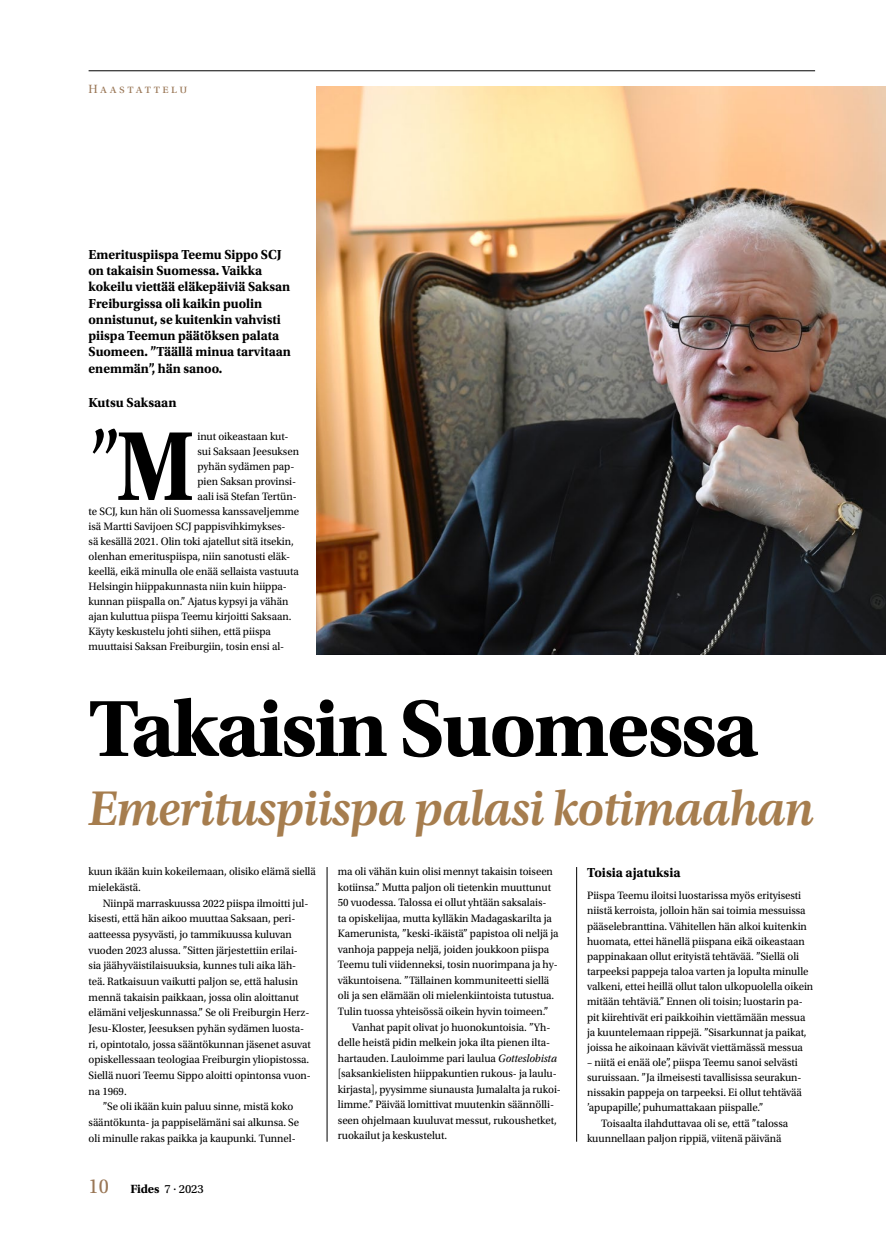
<style>
.page{position:relative;width:886px;height:1241px;background:#fff}
.page>*{position:absolute;margin:0;border:0;box-sizing:border-box;transform-origin:0 0}
.t1{font:91.62px "Utopia Std";color:#000;scale:.87 1}
.t2{font:700 83.75px "Utopia Std";letter-spacing:-.03em;color:#000}
.t3{font:italic 600 51.25px "Utopia Std";letter-spacing:-.02em;color:#a67d4e}
.t4{font:700 13.75px/16.2px "Utopia Std";letter-spacing:-.005em;color:#000}
.t5{font:12.5px "Utopia Std Capt";color:#000}
.t6{font:12.5px "Utopia Std Subh";letter-spacing:.2em;color:#997655}
.t7{font:11.25px/15.1px "Utopia Std";letter-spacing:-.005em;color:#000}
.s1{font-weight:700;font-size:103.12px}
.s2{font-family:"Utopia Std";font-size:21.25px;color:#997655}
.s3{font-family:"Utopia Std";font-weight:700}
.s4{font-style:italic}
</style>
<div class="page">
<hr style="left:89px;top:71px;width:726px;height:1px;background:#000">
<hr style="left:327px;top:866px;width:1px;height:275px;background:#000">
<hr style="left:576px;top:866px;width:1px;height:275px;background:#000">
<img style="left:317px;top:87px;width:569px;height:567px">
<p class="t6" style="left:89px;top:82px;width:100px">Haastattelu</p>
<p class="t4" style="left:89px;top:246px;width:204px">Emerituspiispa Teemu Sippo SCJ on takaisin Suomessa. Vaikka kokeilu viettää eläkepäiviä Saksan<br>Freiburgissa oli kaikin puolin onnistunut, se kuitenkin vahvisti piispa Teemun päätöksen palata<br>Suomeen. ”Täällä minua tarvitaan enemmän”, hän sanoo.</p>
<p class="t4" style="left:89px;top:394px;width:89px">Kutsu Saksaan</p>
<h1 class="t1" style="left:89px;top:415px;width:123px">”<span class="s1">M</span></h1>
<p class="t7" style="left:197px;top:429px;width:93px">inut oikeastaan kut-</p>
<p class="t7" style="left:197px;top:444px;width:103px">sui Saksaan Jeesuksen</p>
<p class="t7" style="left:197px;top:459px;width:98px">pyhän sydämen pap-</p>
<p class="t7" style="left:197px;top:474px;width:100px">pien Saksan provinsi-</p>
<p class="t7" style="left:197px;top:489px;width:101px">aali isä Stefan Tertün-</p>
<p class="t7" style="left:89px;top:504px;width:212px">te SCJ, kun hän oli Suomessa kanssaveljemme</p>
<p class="t7" style="left:89px;top:519px;width:198px">isä Martti Savijoen SCJ pappisvihkimykses-</p>
<p class="t7" style="left:89px;top:534px;width:207px">sä kesällä 2021. Olin toki ajatellut sitä itsekin,</p>
<p class="t7" style="left:89px;top:549px;width:203px">olenhan emerituspiispa, niin sanotusti eläk-</p>
<p class="t7" style="left:89px;top:564px;width:212px">keellä, eikä minulla ole enää sellaista vastuuta</p>
<p class="t7" style="left:89px;top:579px;width:200px">Helsingin hiippakunnasta niin kuin hiippa-</p>
<p class="t7" style="left:89px;top:594px;width:201px">kunnan piispalla on.” Ajatus kypsyi ja vähän</p>
<p class="t7" style="left:89px;top:609px;width:204px">ajan kuluttua piispa Teemu kirjoitti Saksaan.</p>
<p class="t7" style="left:89px;top:624px;width:184px">Käyty keskustelu johti siihen, että piispa</p>
<p class="t7" style="left:89px;top:639px;width:197px">muuttaisi Saksan Freiburgiin, tosin ensi al-</p>
<h2 class="t2" style="left:89px;top:680px;width:671px">Takaisin Suomessa</h2>
<h3 class="t3" style="left:89px;top:779px;width:733px">Emerituspiispa palasi kotimaahan</h3>
<p class="t7" style="left:89px;top:863px;width:229px;line-height:15.6px">kuun ikään kuin kokeilemaan, olisiko elämä siellä mielekästä.</p>
<p class="t7" style="left:103px;top:895px;width:207px">Niinpä marraskuussa 2022 piispa ilmoitti jul-</p>
<p class="t7" style="left:89px;top:911px;width:208px">kisesti, että hän aikoo muuttaa Saksaan, peri-</p>
<p class="t7" style="left:89px;top:926px;width:205px">aatteessa pysyvästi, jo tammikuussa kuluvan</p>
<p class="t7" style="left:89px;top:942px;width:211px">vuoden 2023 alussa. ”Sitten järjestettiin erilai-</p>
<p class="t7" style="left:89px;top:958px;width:209px">sia jäähyväistilaisuuksia, kunnes tuli aika läh-</p>
<p class="t7" style="left:89px;top:973px;width:211px">teä. Ratkaisuun vaikutti paljon se, että halusin</p>
<p class="t7" style="left:89px;top:989px;width:212px">mennä takaisin paikkaan, jossa olin aloittanut</p>
<p class="t7" style="left:89px;top:1005px;width:222px">elämäni veljeskunnassa.” Se oli Freiburgin Herz-</p>
<p class="t7" style="left:89px;top:1020px;width:217px">Jesu-Kloster, Jeesuksen pyhän sydämen luosta-</p>
<p class="t7" style="left:89px;top:1036px;width:224px">ri, opintotalo, jossa sääntökunnan jäsenet asuvat</p>
<p class="t7" style="left:89px;top:1052px;width:222px">opiskellessaan teologiaa Freiburgin yliopistossa.</p>
<p class="t7" style="left:89px;top:1067px;width:224px">Siellä nuori Teemu Sippo aloitti opintonsa vuon-</p>
<p class="t7" style="left:89px;top:1083px;width:40px">na 1969.</p>
<p class="t7" style="left:103px;top:1099px;width:192px">”Se oli ikään kuin paluu sinne, mistä koko</p>
<p class="t7" style="left:89px;top:1114px;width:212px">sääntökunta- ja pappiselämäni sai alkunsa. Se</p>
<p class="t7" style="left:89px;top:1130px;width:209px">oli minulle rakas paikka ja kaupunki. Tunnel-</p>
<p class="t5" style="left:89px;top:1181px;width:117px"><span class="s2">10</span> <span class="s3">Fides</span> 7 . 2023</p>
<p class="t7" style="left:338px;top:864px;width:217px">ma oli vähän kuin olisi mennyt takaisin toiseen</p>
<p class="t7" style="left:338px;top:879px;width:215px">kotiinsa.” Mutta paljon oli tietenkin muuttunut</p>
<p class="t7" style="left:338px;top:895px;width:210px">50 vuodessa. Talossa ei ollut yhtään saksalais-</p>
<p class="t7" style="left:338px;top:910px;width:215px">ta opiskelijaa, mutta kylläkin Madagaskarilta ja</p>
<p class="t7" style="left:338px;top:926px;width:222px">Kamerunista, ”keski-ikäistä” papistoa oli neljä ja</p>
<p class="t7" style="left:338px;top:941px;width:213px">vanhoja pappeja neljä, joiden joukkoon piispa</p>
<p class="t7" style="left:338px;top:957px;width:221px">Teemu tuli viidenneksi, tosin nuorimpana ja hy-</p>
<p class="t7" style="left:338px;top:972px;width:213px">väkuntoisena. ”Tällainen kommuniteetti siellä</p>
<p class="t7" style="left:338px;top:988px;width:218px">oli ja sen elämään oli mielenkiintoista tutustua.</p>
<p class="t7" style="left:338px;top:1003px;width:212px">Tulin tuossa yhteisössä oikein hyvin toimeen.”</p>
<p class="t7" style="left:352px;top:1019px;width:200px">Vanhat papit olivat jo huonokuntoisia. ”Yh-</p>
<p class="t7" style="left:338px;top:1034px;width:214px">delle heistä pidin melkein joka ilta pienen ilta-</p>
<p class="t7" style="left:338px;top:1050px;width:221px">hartauden. Lauloimme pari laulua <span class="s4">Gotteslobista</span></p>
<p class="t7" style="left:338px;top:1065px;width:220px">[saksankielisten hiippakuntien rukous- ja laulu-</p>
<p class="t7" style="left:338px;top:1081px;width:225px">kirjasta], pyysimme siunausta Jumalalta ja rukoi-</p>
<p class="t7" style="left:338px;top:1096px;width:218px">limme.” Päivää lomittivat muutenkin säännölli-</p>
<p class="t7" style="left:338px;top:1112px;width:220px">seen ohjelmaan kuuluvat messut, rukoushetket,</p>
<p class="t7" style="left:338px;top:1128px;width:111px">ruokailut ja keskustelut.</p>
<p class="t4" style="left:587px;top:864px;width:95px">Toisia ajatuksia</p>
<p class="t7" style="left:587px;top:888px;width:228px">Piispa Teemu iloitsi luostarissa myös erityisesti niistä kerroista, jolloin hän sai toimia messuissa pääselebranttina. Vähitellen hän alkoi kuitenkin huomata, ettei hänellä piispana eikä oikeastaan pappinakaan ollut erityistä tehtävää. ”Siellä oli tarpeeksi pappeja taloa varten ja lopulta minulle valkeni, ettei heillä ollut talon ulkopuolella oikein mitään tehtäviä.” Ennen oli toisin; luostarin pa&shy;pit kiirehtivät eri paikkoihin viettämään messua ja kuuntelemaan rippejä. ”Sisarkunnat ja paikat, joissa he aikoinaan kävivät viettämässä messua</p>
<p class="t7" style="left:587px;top:1054px;width:216px">– niitä ei enää ole”, piispa Teemu sanoi selvästi suruissaan. ”Ja ilmeisesti tavallisissa seurakun&shy;nissakin pappeja on tarpeeksi. Ei ollut tehtävää ’apupapille’, puhumattakaan piispalle.”</p>
<p class="t7" style="left:587px;top:1115px;width:203px;text-indent:14px">Toisaalta ilahduttavaa oli se, että ”talossa kuunnellaan paljon rippiä, viitenä päivänä</p>
</div>
